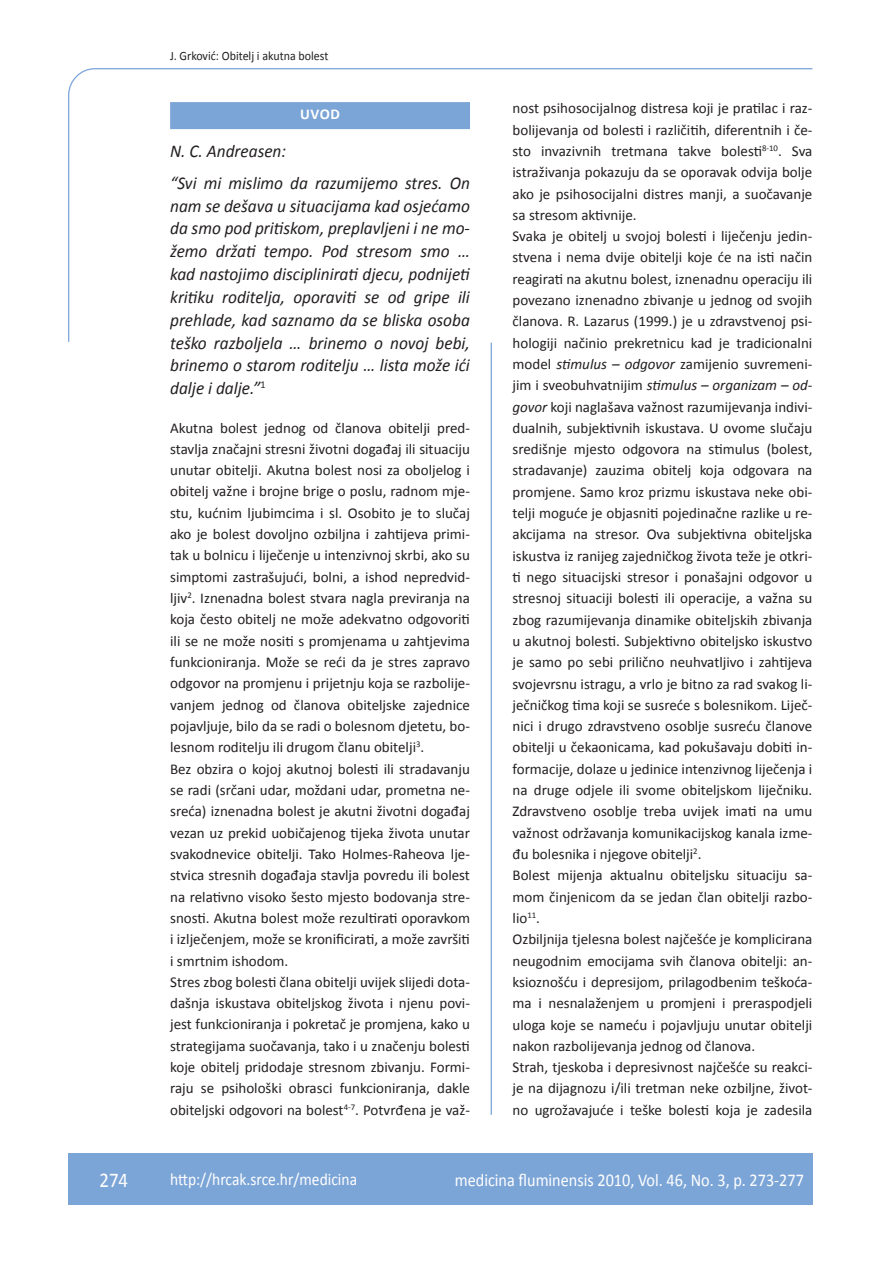
<style>
.page{position:relative;width:889px;height:1268px;background:#fff}
.page>*{position:absolute;margin:0;border:0;box-sizing:border-box;transform-origin:0 0}
.t1{font:21px "Calibri";color:#fff;scale:.9 1}
.t2{font:italic 18px/22.8px "Calibri";color:#231f20;scale:.96 1}
.t3{font:18px "Calibri";color:#fff;scale:.9 1}
.t4{font:17.25px "Calibri";color:#fff;scale:.9 1}
.t5{font:15px/21.3px "Calibri";color:#231f20}
.t6{font:700 15px "Calibri";color:#fff}
.t7{font:12.75px "Calibri";color:#231f20;scale:.94 1}
.s1{font-style:italic}
</style>
<div class="page">
<svg style="left:68px;top:68px;width:745px;height:274px"></svg>
<hr style="left:490px;top:342px;width:2px;height:772px;background:#7ca5d7">
<div style="left:68px;top:1152px;width:744px;height:51px;background:#7ca5d7"></div>
<div style="left:170px;top:102px;width:300px;height:27px;background:#7ca5d7"></div>
<p class="t7" style="left:170px;top:47px;width:170px">J. Grković: Obitelj i akutna bolest</p>
<p class="t6" style="left:300px;top:105px;width:41px">UVOD</p>
<p class="t2" style="left:170px;top:135px;width:314px;line-height:31.3px">N. C. Andreasen:<br>“Svi mi mislimo da razumijemo stres. On</p>
<p class="t2" style="left:170px;top:193px;width:314px;text-align:justify">nam se dešava u situacijama kad osjećamo da smo pod pritiskom, preplavljeni i ne mo&shy;žemo držati tempo. Pod stresom smo … kad nastojimo disciplinirati djecu, podnijeti kritiku roditelja, oporaviti se od gripe ili prehlade, kad saznamo da se bliska osoba teško razboljela … brinemo o novoj bebi, brinemo o starom roditelju … lista može ići dalje i dalje.”<sup>1</sup></p>
<p class="t5" style="left:170px;top:416px;width:301px">Akutna bolest jednog od članova obitelji pred&shy;stavlja značajni stresni životni događaj ili situaciju unutar obitelji. Akutna bolest nosi za oboljelog i obitelj važne i brojne brige o poslu, radnom mje&shy;stu, kućnim ljubimcima i sl. Osobito je to slučaj ako je bolest dovoljno ozbiljna i zahtijeva primi&shy;tak u bolnicu i liječenje u intenzivnoj skrbi, ako su simptomi zastrašujući, bolni, a ishod nepredvid&shy;ljiv<sup>2</sup>. Iznenadna bolest stvara nagla previranja na koja često obitelj ne može adekvatno odgovoriti ili se ne može nositi s promjenama u zahtjevima funkcioniranja. Može se reći da je stres zapravo odgovor na promjenu i prijetnju koja se razbolije&shy;vanjem jednog od članova obiteljske zajednice pojavljuje, bilo da se radi o bolesnom djetetu, bo&shy;lesnom roditelju ili drugom članu obitelji<sup>3</sup>.<br>Bez obzira o kojoj akutnoj bolesti ili stradavanju se radi (srčani udar, moždani udar, prometna ne&shy;sreća) iznenadna bolest je akutni životni događaj vezan uz prekid uobičajenog tijeka života unutar svakodnevice obitelji. Tako Holmes-Raheova lje&shy;stvica stresnih događaja stavlja povredu ili bolest na relativno visoko šesto mjesto bodovanja stre&shy;snosti. Akutna bolest može rezultirati oporavkom i izlječenjem, može se kronificirati, a može završiti i smrtnim ishodom.<br>Stres zbog bolesti člana obitelji uvijek slijedi dota&shy;dašnja iskustava obiteljskog života i njenu povi&shy;jest funkcioniranja i pokretač je promjena, kako u strategijama suočavanja, tako i u značenju bolesti koje obitelj pridodaje stresnom zbivanju. Formi&shy;raju se psihološki obrasci funkcioniranja, dakle obiteljski odgovori na bolest<sup>4-7</sup>. Potvrđena je važ-</p>
<p class="t5" style="left:512px;top:97px;width:301px">nost psihosocijalnog distresa koji je pratilac i raz&shy;bolijevanja od bolesti i različitih, diferentnih i če&shy;sto invazivnih tretmana takve bolesti<sup>8-10</sup>. Sva istraživanja pokazuju da se oporavak odvija bolje ako je psihosocijalni distres manji, a suočavanje sa stresom aktivnije.<br>Svaka je obitelj u svojoj bolesti i liječenju jedin&shy;stvena i nema dvije obitelji koje će na isti način reagirati na akutnu bolest, iznenadnu operaciju ili povezano iznenadno zbivanje u jednog od svojih članova. R. Lazarus (1999.) je u zdravstvenoj psi&shy;hologiji načinio prekretnicu kad je tradicionalni model <span class="s1">stimulus – odgovor</span> zamijenio suvremeni&shy;jim i sveobuhvatnijim <span class="s1">stimulus – organizam – od&shy;govor</span> koji naglašava važnost razumijevanja indivi&shy;dualnih, subjektivnih iskustava. U ovome slučaju središnje mjesto odgovora na stimulus (bolest, stradavanje) zauzima obitelj koja odgovara na promjene. Samo kroz prizmu iskustava neke obi&shy;telji moguće je objasniti pojedinačne razlike u re&shy;akcijama na stresor. Ova subjektivna obiteljska iskustva iz ranijeg zajedničkog života teže je otkri&shy;ti nego situacijski stresor i ponašajni odgovor u stresnoj situaciji bolesti ili operacije, a važna su zbog razumijevanja dinamike obiteljskih zbivanja u akutnoj bolesti. Subjektivno obiteljsko iskustvo je samo po sebi prilično neuhvatljivo i zahtijeva svojevrsnu istragu, a vrlo je bitno za rad svakog li&shy;ječničkog tima koji se susreće s bolesnikom. Liječ&shy;nici i drugo zdravstveno osoblje susreću članove obitelji u čekaonicama, kad pokušavaju dobiti in&shy;formacije, dolaze u jedinice intenzivnog liječenja i na druge odjele ili svome obiteljskom liječniku.<br>Zdravstveno osoblje treba uvijek imati na umu važnost održavanja komunikacijskog kanala izme&shy;đu bolesnika i njegove obitelji<sup>2</sup>.<br>Bolest mijenja aktualnu obiteljsku situaciju sa&shy;mom činjenicom da se jedan član obitelji razbo&shy;lio<sup>11</sup>.<br>Ozbiljnija tjelesna bolest najčešće je komplicirana neugodnim emocijama svih članova obitelji: an&shy;ksioznošću i depresijom, prilagodbenim teškoća&shy;ma i nesnalaženjem u promjeni i preraspodjeli uloga koje se nameću i pojavljuju unutar obitelji nakon razbolijevanja jednog od članova.<br>Strah, tjeskoba i depresivnost najčešće su reakci&shy;je na dijagnozu i/ili tretman neke ozbiljne, život&shy;no ugrožavajuće i teške bolesti koja je zadesila</p>
<h1 class="t1" style="left:99px;top:1166px;width:33px">274</h1>
<p class="t4" style="left:170px;top:1167px;width:209px">http://hrcak.srce.hr/medicina</p>
<p class="t3" style="left:455px;top:1168px;width:389px">medicina fluminensis 2010, Vol. 46, No. 3, p. 273-277</p>
</div>
